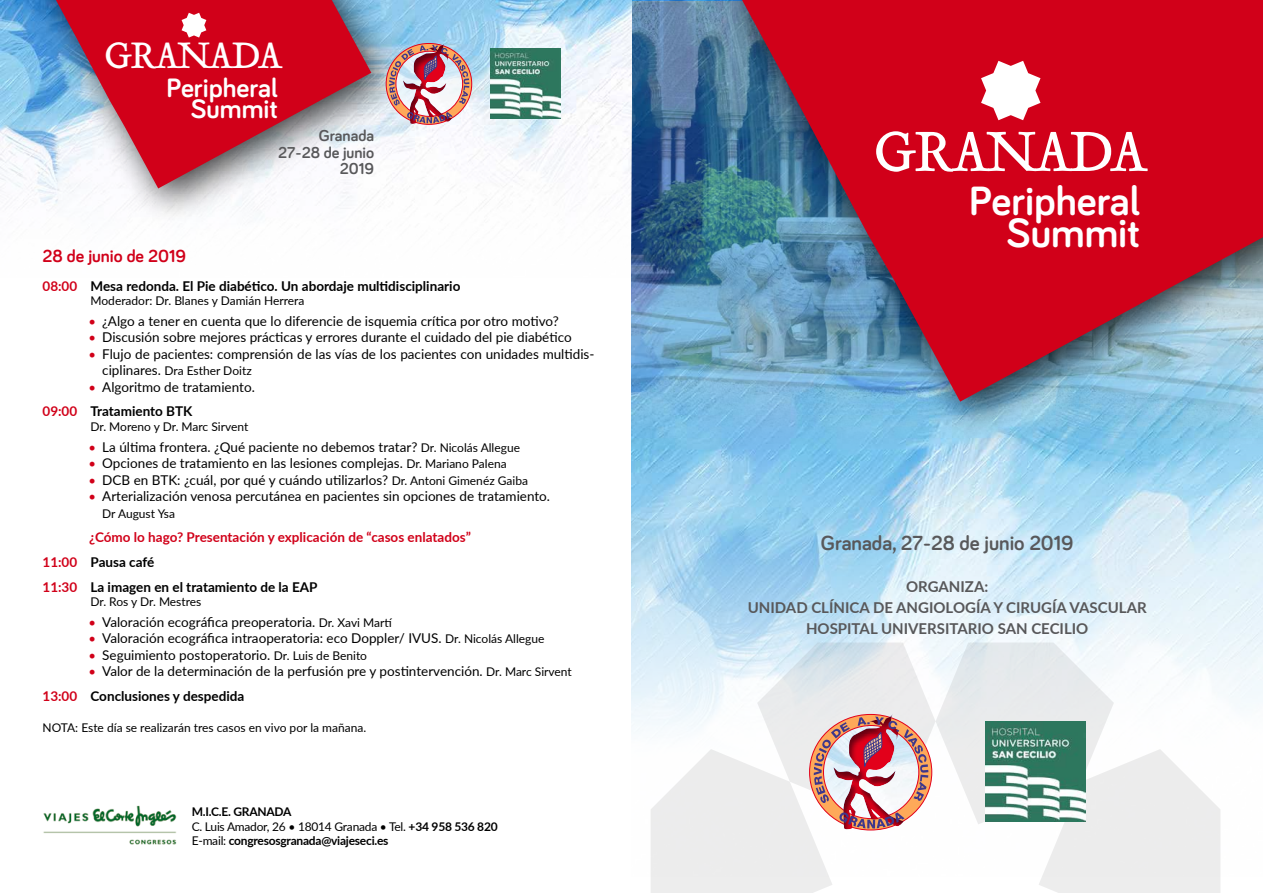
<style>
.page{position:relative;width:1263px;height:893px;background:#fff}
.page>*{position:absolute;margin:0;border:0;box-sizing:border-box;transform-origin:0 0}
.t1{font:62.85px "Tribute Roman";letter-spacing:-.05em;color:#fff}
.t2{font:700 42.15px/32.1px "Bariol";color:#fff;text-align:right}
.t3{font:40.95px "Tribute Roman";letter-spacing:-.05em;color:#fff}
.t4{font:700 27.45px/20.9px "Bariol";color:#fff;text-align:right}
.t5{font:700 21px "Bariol";color:#58585a}
.t6{font:700 18px "Bariol";color:#d10019}
.t7{font:700 16.35px/16.4px "Bariol";color:#58585a;text-align:right}
.t8{font:700 15px/21px "Lato";color:#58585a;text-align:center}
.t9{font:13.5px/24.8px "Lato";color:#000}
.t10{font:700 13.5px/24.8px "Lato";color:#d10019}
.t11{font:700 13.5px "Lato";color:#000}
.t12{font:12px "Lato";color:#000}
.t13{font:700 12px/14.4px "Lato";letter-spacing:-.02em;color:#000}
.s1{color:#d10019}
.s2{font-size:13.5px}
.s3{font-weight:700;color:#d10019}
.s4{font-weight:700}
.s5{font-size:12px}
.s6{color:#000}
.s7{font-weight:400}
</style>
<div class="page">
<img style="left:631px;top:0;width:632px;height:732px">
<img style="left:631px;top:2px;width:632px;height:456px">
<img style="left:0;top:0;width:631px;height:207px">
<svg style="left:651px;top:642px;width:569px;height:251px;fill:#ececed"></svg>
<div style="left:22px;top:0;width:388px;height:227px;background:#000;opacity:.75"></div>
<svg style="left:56px;top:0;width:315px;height:188px;fill:#d10019"></svg>
<div style="left:717px;top:0;width:546px;height:440px;background:#000;opacity:.75"></div>
<svg style="left:742px;top:0;width:521px;height:402px;fill:#d10019"></svg>
<svg style="left:981px;top:61px;width:59px;height:59px"></svg>
<svg style="left:182px;top:13px;width:24px;height:25px"></svg>
<img style="left:43px;top:805px;width:134px;height:40px">
<div style="left:832px;top:712px;width:72px;height:120px;background:#3e378b;opacity:.72"></div>
<svg style="left:814px;top:713px;width:114px;height:117px"></svg>
<img style="left:985px;top:721px;width:100px;height:101px">
<div style="left:401px;top:42px;width:51px;height:84px;background:#3e378b;opacity:.72"></div>
<img style="left:389px;top:42px;width:80px;height:82px">
<img style="left:491px;top:48px;width:69px;height:70px">
<h3 class="t3" style="left:104px;top:28px;width:180px">GRANADA</h3>
<h3 class="t4" style="left:166px;top:77px;width:113px">Peripheral<br>Summit</h3>
<p class="t7" style="left:278px;top:127px;width:97px">Granada<br>27-28 de junio<br>2019</p>
<h3 class="t6" style="left:43px;top:243px;width:145px">28 de junio de 2019</h3>
<p class="t11" style="left:43px;top:276px;width:419px"><span class="s1">08:00</span> Mesa redonda. El Pie diabético. Un abordaje multidisciplinario</p>
<p class="t12" style="left:91px;top:292px;width:216px">Moderador: Dr. Blanes y Damián Herrera</p>
<p class="t9" style="left:89px;top:308px;width:471px"><span class="s1">•</span> ¿Algo a tener en cuenta que lo diferencie de isquemia crítica por otro motivo?</p>
<p class="t9" style="left:89px;top:324px;width:484px"><span class="s1">•</span> Discusión sobre mejores prácticas y errores durante el cuidado del pie diabético</p>
<p class="t9" style="left:89px;top:341px;width:507px"><span class="s1">•</span> Flujo de pacientes: comprensión de las vías de los pacientes con unidades multidis-</p>
<p class="t12" style="left:102px;top:362px;width:151px"><span class="s2">ciplinares.</span> Dra Esther Doitz</p>
<p class="t9" style="left:43px;top:374px;width:214px;text-indent:47px"><span class="s1">•</span> Algoritmo de tratamiento.<br><span class="s3">09:00</span> <span class="s4">Tratamiento BTK</span></p>
<p class="t12" style="left:91px;top:418px;width:159px">Dr. Moreno y Dr. Marc Sirvent</p>
<p class="t9" style="left:89px;top:434px;width:432px"><span class="s1">•</span> La última frontera. ¿Qué paciente no debemos tratar? <span class="s5">Dr. Nicolás Allegue</span></p>
<p class="t9" style="left:89px;top:450px;width:419px"><span class="s1">•</span> Opciones de tratamiento en las lesiones complejas. <span class="s5">Dr. Mariano Palena</span></p>
<p class="t9" style="left:89px;top:467px;width:440px"><span class="s1">•</span> DCB en BTK: ¿cuál, por qué y cuándo utilizarlos? <span class="s5">Dr. Antoni Gimenéz Gaiba</span></p>
<p class="t9" style="left:89px;top:483px;width:462px"><span class="s1">•</span> Arterialización venosa percutánea en pacientes sin opciones de tratamiento.</p>
<p class="t12" style="left:102px;top:505px;width:74px">Dr August Ysa</p>
<p class="t10" style="left:43px;top:524px;width:430px;text-indent:47px">¿Cómo lo hago? Presentación y explicación de “casos enlatados”<br>11:00 <span class="s6">Pausa café<br></span>11:30 <span class="s6">La imagen en el tratamiento de la EAP</span></p>
<p class="t12" style="left:91px;top:593px;width:112px">Dr. Ros y Dr. Mestres</p>
<p class="t9" style="left:89px;top:609px;width:304px"><span class="s1">•</span> Valoración ecográfica preoperatoria. <span class="s5">Dr. Xavi Martí</span></p>
<p class="t9" style="left:89px;top:625px;width:457px"><span class="s1">•</span> Valoración ecográfica intraoperatoria: eco Doppler/ IVUS. <span class="s5">Dr. Nicolás Allegue</span></p>
<p class="t9" style="left:89px;top:642px;width:279px"><span class="s1">•</span> Seguimiento postoperatorio. <span class="s5">Dr. Luis de Benito</span></p>
<p class="t9" style="left:43px;top:658px;width:531px;text-indent:47px"><span class="s1">•</span> Valor de la determinación de la perfusión pre y postintervención. <span class="s5">Dr. Marc Sirvent<br></span><span class="s3">13:00</span> <span class="s4">Conclusiones y despedida</span></p>
<p class="t12" style="left:43px;top:719px;width:325px">NOTA: Este día se realizarán tres casos en vivo por la mañana.</p>
<p class="t13" style="left:192px;top:804px;width:307px">M.I.C.E. GRANADA<br><span class="s7">C. Luis Amador, 26 • 18014 Granada • Tel.</span> +34 958 536 820<br><span class="s7">E-mail:</span> congresosgranada@viajeseci.es</p>
<h1 class="t1" style="left:873px;top:109px;width:276px">GRANADA</h1>
<h2 class="t2" style="left:969px;top:183px;width:172px">Peripheral<br>Summit</h2>
<h3 class="t5" style="left:821px;top:528px;width:254px">Granada, 27-28 de junio 2019</h3>
<p class="t8" style="left:748px;top:575px;width:400px">ORGANIZA:<br>UNIDAD CLÍNICA DE ANGIOLOGÍA Y CIRUGÍA VASCULAR<br>HOSPITAL UNIVERSITARIO SAN CECILIO</p>
</div>
